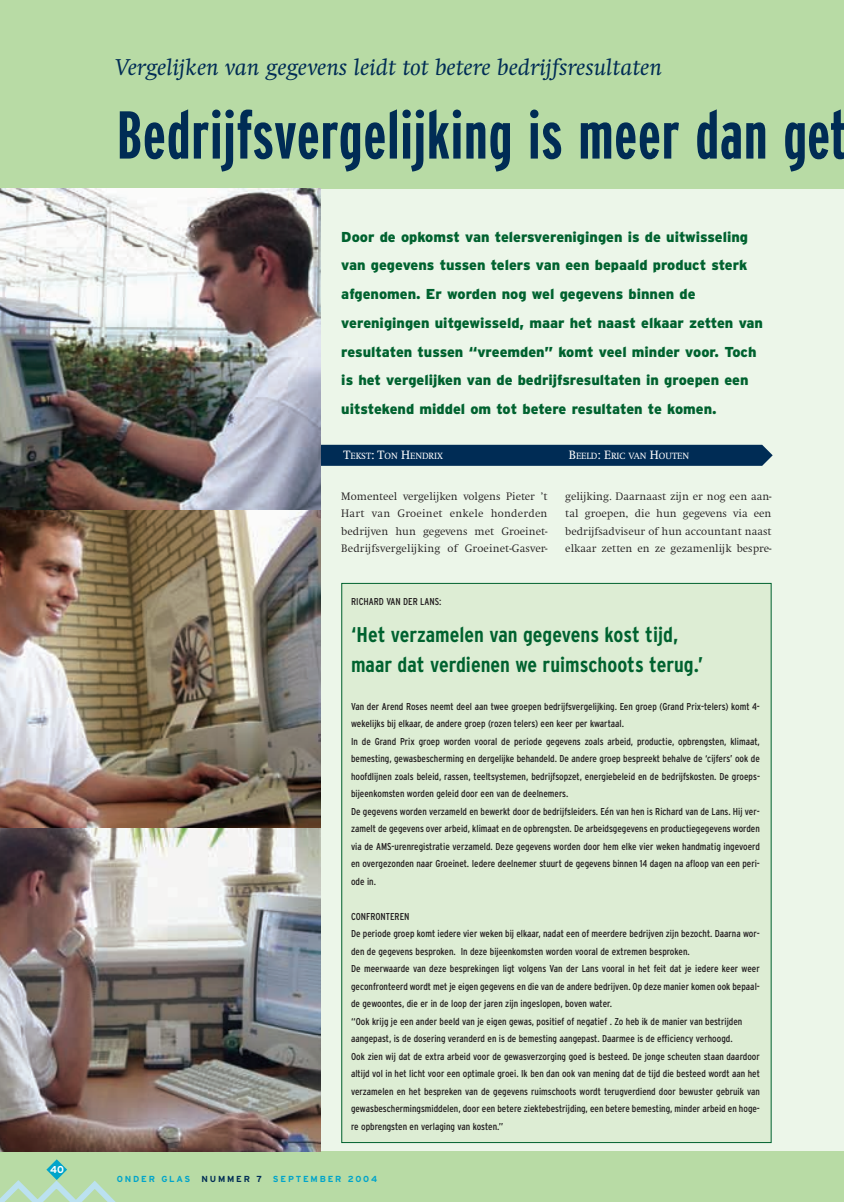
<style>
.page{position:relative;width:844px;height:1202px;background:#fff}
.page>*{position:absolute;margin:0;border:0;box-sizing:border-box;transform-origin:0 0}
.t1{font:700 extra-condensed 67.5px "Interstate";letter-spacing:.015em;color:#002c55}
.t2{font:italic 23.75px "Swift";color:#002c55}
.t3{font:700 condensed 21.25px/30px "Interstate";color:#00622f}
.t4{font:900 14.38px/28.8px "Interstate";color:#00622f}
.t5{font:300 11.25px/17.5px "Swift";color:#231f20;text-align:justify}
.t6{font:condensed 10px/17.5px "Interstate";color:#231f20}
.t7{font:700 10px "Interstate";color:#fff}
.t8{font:9.38px "Swift";color:#fff}
.t9{font:700 8.75px "Interstate";letter-spacing:.205em;color:#00a4ca}
.t10{font:700 8.75px "Interstate";letter-spacing:.205em;color:#002c55}
.s1{font-size:12.5px}
</style>
<div class="page">
<img style="left:0;top:0;width:843px;height:1202px">
<p class="t7" style="left:50px;top:1165px;width:15px">40</p>
<h2 class="t2" style="left:115px;top:58px;width:548px">Vergelijken van gegevens leidt tot betere bedrijfsresultaten</h2>
<h1 class="t1" style="left:117px;top:110px;width:731px">Bedrijfsvergelijking is meer dan get</h1>
<p class="t4" style="left:341px;top:223px;width:423px">Door de opkomst van telersverenigingen is de uitwisseling van gegevens tussen telers van een bepaald product sterk afgenomen. Er worden nog wel gegevens binnen de verenigingen uitgewisseld, maar het naast elkaar zetten van resultaten tussen “vreemden” komt veel minder voor. Toch is het vergelijken van de bedrijfsresultaten in groepen een uitstekend middel om tot betere resultaten te komen.</p>
<p class="t8" style="left:343px;top:453px;width:101px"><span class="s1">T</span>EKST<span class="s1">: T</span>ON <span class="s1">H</span>ENDRIX</p>
<p class="t8" style="left:568px;top:453px;width:122px"><span class="s1">B</span>EELD<span class="s1">: E</span>RIC VAN <span class="s1">H</span>OUTEN</p>
<p class="t5" style="left:341px;top:488px;width:208px">Momenteel vergelijken volgens Pieter ’t Hart van Groeinet enkele honderden bedrijven hun gegevens met Groeinet-Bedrijfsvergelijking of Groeinet-Gasver-</p>
<p class="t5" style="left:565px;top:488px;width:208px">gelijking. Daarnaast zijn er nog een aan&shy;tal groepen, die hun gegevens via een bedrijfsadviseur of hun accountant naast elkaar zetten en ze gezamenlijk bespre-</p>
<p class="t6" style="left:351px;top:593px;width:92px">RICHARD VAN DER LANS:</p>
<h3 class="t3" style="left:351px;top:621px;width:354px">‘Het verzamelen van gegevens kost tijd, maar dat verdienen we ruimschoots terug.’</h3>
<p class="t6" style="left:351px;top:698px;width:410px">Van der Arend Roses neemt deel aan twee groepen bedrijfsvergelijking. Een groep (Grand Prix-telers) komt 4- wekelijks bij elkaar, de andere groep (rozen telers) een keer per kwartaal.<br>In de Grand Prix groep worden vooral de periode gegevens zoals arbeid, productie, opbrengsten, klimaat, bemesting, gewasbescherming en dergelijke behandeld. De andere groep bespreekt behalve de ‘cijfers’ ook de hoofdlijnen zoals beleid, rassen, teeltsystemen, bedrijfsopzet, energiebeleid en de bedrijfskosten. De groeps&shy;bijeenkomsten worden geleid door een van de deelnemers.<br>De gegevens worden verzameld en bewerkt door de bedrijfsleiders. Eén van hen is Richard van de Lans. Hij ver&shy;zamelt de gegevens over arbeid, klimaat en de opbrengsten. De arbeidsgegevens en productiegegevens worden via de AMS-urenregistratie verzameld. Deze gegevens worden door hem elke vier weken handmatig ingevoerd en overgezonden naar Groeinet. Iedere deelnemer stuurt de gegevens binnen 14 dagen na afloop van een peri&shy;ode in.</p>
<p class="t6" style="left:351px;top:908px;width:410px">CONFRONTEREN<br>De periode groep komt iedere vier weken bij elkaar, nadat een of meerdere bedrijven zijn bezocht. Daarna wor&shy;den de gegevens besproken. In deze bijeenkomsten worden vooral de extremen besproken.<br>De meerwaarde van deze besprekingen ligt volgens Van der Lans vooral in het feit dat je iedere keer weer geconfronteerd wordt met je eigen gegevens en die van de andere bedrijven. Op deze manier komen ook bepaal&shy;de gewoontes, die er in de loop der jaren zijn ingeslopen, boven water.<br>“Ook krijg je een ander beeld van je eigen gewas, positief of negatief . Zo heb ik de manier van bestrijden aangepast, is de dosering veranderd en is de bemesting aangepast. Daarmee is de efficiency verhoogd.<br>Ook zien wij dat de extra arbeid voor de gewasverzorging goed is besteed. De jonge scheuten staan daardoor altijd vol in het licht voor een optimale groei. Ik ben dan ook van mening dat de tijd die besteed wordt aan het verzamelen en het bespreken van de gegevens ruimschoots wordt terugverdiend door bewuster gebruik van gewasbeschermingsmiddelen, door een betere ziektebestrijding, een betere bemesting, minder arbeid en hoge&shy;re opbrengsten en verlaging van kosten.”</p>
<p class="t9" style="left:117px;top:1176px;width:75px">ONDER GLAS</p>
<p class="t10" style="left:201px;top:1176px;width:62px">NUMMER 7</p>
<p class="t9" style="left:273px;top:1176px;width:106px">SEPTEMBER 2004</p>
</div>
